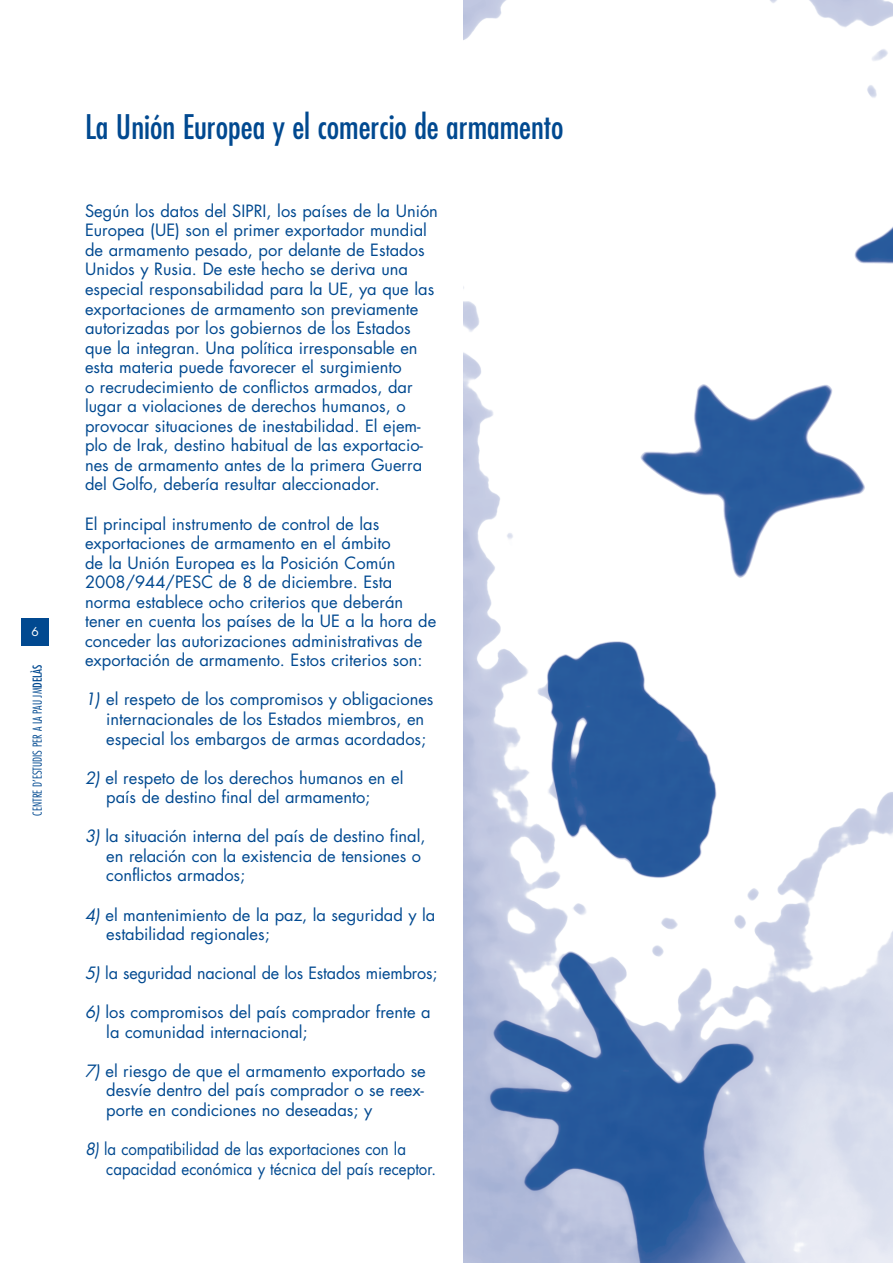
<style>
.page{position:relative;width:893px;height:1263px;background:#fff}
.page>*{position:absolute;margin:0;border:0;box-sizing:border-box;transform-origin:0 0}
.t1{font:condensed 33px "Futura";color:#014990}
.t2{font:16.5px/19.5px "Futura";color:#014990}
.t3{font:16.5px/19.5px "Futura";color:#014990;scale:.91 1}
.t4{font:300 condensed 12px "Futura";color:#014990}
.s1{font-weight:400}
.s2{font-style:italic}
</style>
<div class="page">
<div style="left:21px;top:618px;width:28px;height:28px;background:#014990"></div>
<img style="left:463px;top:0;width:430px;height:1263px">
<p class="t4" style="left:30px;top:816px;width:153px;rotate:-90deg">CENTRE D’ESTUDIS PER A LA PAU JM<span class="s1">DELÀS</span></p>
<h1 class="t1" style="left:85px;top:107px;width:480px">La Unión Europea y el comercio de armamento</h1>
<p class="t2" style="left:85px;top:201px;width:354px">Según los datos del SIPRI, los países de la Unión Europea (UE) son el primer exportador mundial de armamento pesado, por delante de Estados Unidos y Rusia. De este hecho se deriva una especial responsabilidad para la UE, ya que las exportaciones de armamento son previamente autorizadas por los gobiernos de los Estados que la integran. Una política irresponsable en esta materia puede favorecer el surgimiento<br>o recrudecimiento de conflictos armados, dar lugar a violaciones de derechos humanos, o provocar situaciones de inestabilidad. El ejem&shy;plo de Irak, destino habitual de las exportacio&shy;nes de armamento antes de la primera Guerra del Golfo, debería resultar aleccionador.</p>
<p class="t2" style="left:85px;top:514px;width:353px">El principal instrumento de control de las exportaciones de armamento en el ámbito<br>de la Unión Europea es la Posición Común 2008/944/PESC de 8 de diciembre. Esta norma establece ocho criterios que deberán tener en cuenta los países de la UE a la hora de conceder las autorizaciones administrativas de exportación de armamento. Estos criterios son:</p>
<p class="t2" style="left:106px;top:690px;width:329px;text-indent:-21px"><span class="s2">1)</span> el respeto de los compromisos y obligaciones internacionales de los Estados miembros, en especial los embargos de armas acordados;</p>
<p class="t2" style="left:106px;top:768px;width:299px;text-indent:-21px"><span class="s2">2)</span> el respeto de los derechos humanos en el país de destino final del armamento;</p>
<p class="t2" style="left:106px;top:827px;width:321px;text-indent:-21px"><span class="s2">3)</span> la situación interna del país de destino final, en relación con la existencia de tensiones o conflictos armados;</p>
<p class="t2" style="left:106px;top:905px;width:331px;text-indent:-21px"><span class="s2">4)</span> el mantenimiento de la paz, la seguridad y la estabilidad regionales;</p>
<p class="t2" style="left:85px;top:963px;width:354px"><span class="s2">5)</span> la seguridad nacional de los Estados miembros;</p>
<p class="t2" style="left:106px;top:1003px;width:326px;text-indent:-21px"><span class="s2">6)</span> los compromisos del país comprador frente a la comunidad internacional;</p>
<p class="t2" style="left:106px;top:1061px;width:321px;text-align:justify;text-indent:-21px"><span class="s2">7)</span> el riesgo de que el armamento exportado se desvíe dentro del país comprador o se reex&shy;porte en condiciones no deseadas; y</p>
<p class="t3" style="left:106px;top:1139px;width:364px;text-indent:-21px"><span class="s2">8)</span> la compatibilidad de las exportaciones con la capacidad económica y técnica del país receptor.</p>
</div>
